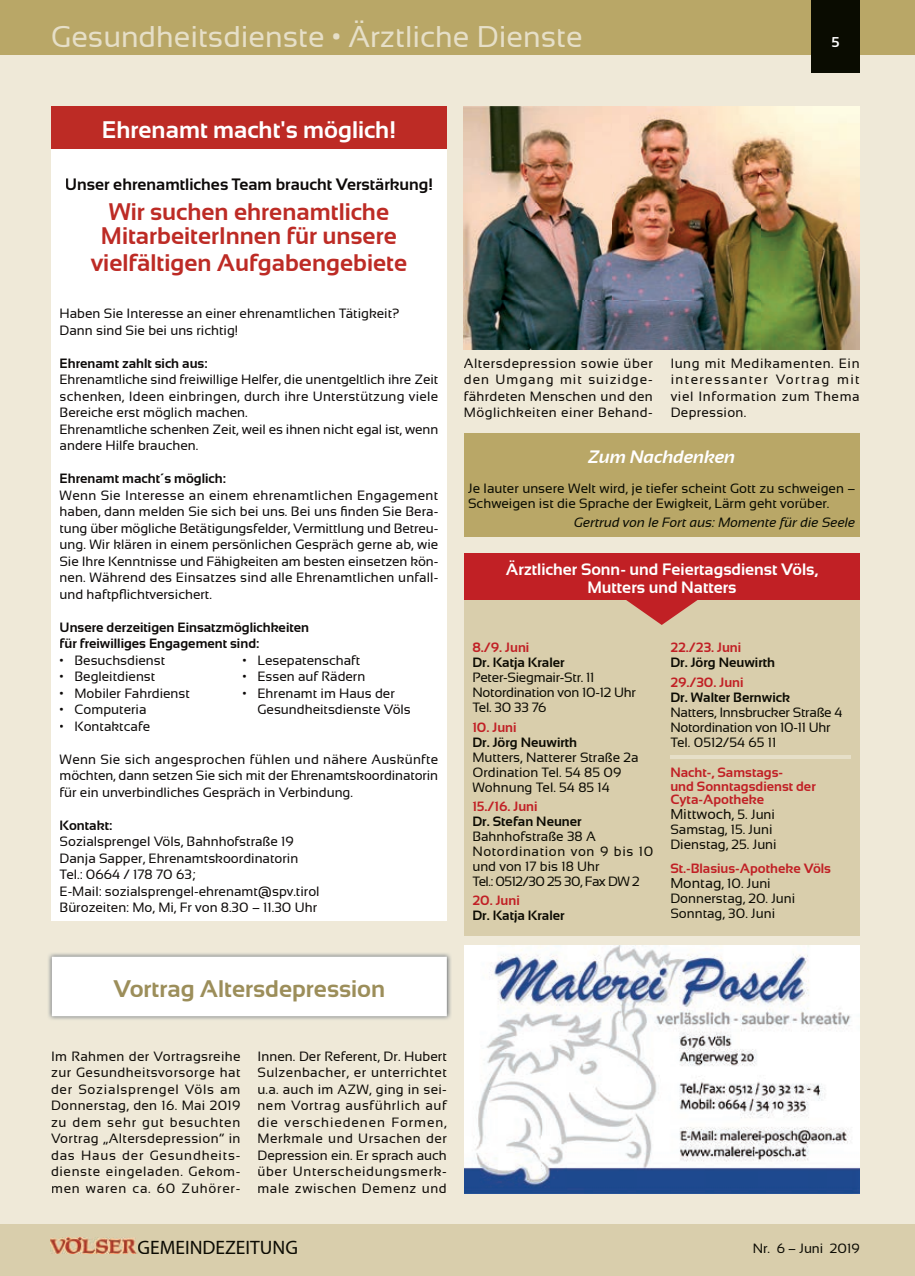
<style>
.page{position:relative;width:915px;height:1276px;background:#fff}
.page>*{position:absolute;margin:0;border:0;box-sizing:border-box;transform-origin:0 0}
.t1{font:30px "Sansation";color:#e6dfc8}
.t2{font:700 24px/24px "Sansation";color:#bd2b25;text-align:center}
.t3{font:700 24px "Sansation";color:#fff}
.t4{font:700 24px "Sansation";color:#9c8e5a}
.t5{font:19.5px "Myriad";color:#0c0b03}
.t6{font:italic 700 18px "Sansation";color:#fff}
.t7{font:700 16.5px/18px "Sansation";color:#fff;text-align:center}
.t8{font:700 16.5px "Sansation";color:#0d0a09}
.t9{font:14.25px "Sansation";color:#0c0b03}
.t10{font:700 14.25px "Sansation";color:#fff}
.t11{font:13.5px/16.5px "Sansation";color:#0d0a09}
.t12{font:13.5px/16.5px "Sansation";letter-spacing:.045em;color:#0d0a06;text-align:justify}
.t13{font:13.5px/15px "Sansation";color:#0c0b03}
.t14{font:13.5px/15px "Sansation";letter-spacing:-.02em;color:#0c0b03}
.t15{font:700 13.5px/16.5px "Sansation";color:#0d0a09}
.t16{font:700 13.5px/13.5px "Sansation";color:#c12025}
.t17{font:13.5px/15px "Sansation";color:#090b01}
.t18{font:700 13.5px "Sansation";color:#0c0b03}
.t19{font:italic 13.5px "Sansation";color:#090b01}
.s1{font-size:13.5px}
.s2{font-weight:700;color:#c12025}
.s3{font-size:14.25px}
</style>
<div class="page">
<div style="left:0;top:0;width:914px;height:1276px;background:#efe9d8"></div>
<div style="left:0;top:1225px;width:914px;height:51px;background:#d9ceac"></div>
<img style="left:50px;top:1237px;width:87px;height:16px">
<div style="left:0;top:0;width:914px;height:54px;background:#b9a767"></div>
<div style="left:811px;top:0;width:48px;height:72px;background:#0a0c01"></div>
<div style="left:463px;top:553px;width:396px;height:382px;background:#d9ceac"></div>
<hr style="left:670px;top:755px;width:181px;height:3px;background:#e6dfc8">
<svg style="left:567px;top:599px;width:189px;height:26px"></svg>
<div style="left:464px;top:553px;width:395px;height:46px;background:#c12025"></div>
<div style="left:463px;top:433px;width:396px;height:103px;background:#b9a767"></div>
<div style="left:51px;top:149px;width:395px;height:772px;background:#fff"></div>
<div style="left:51px;top:106px;width:395px;height:43px;background:#bd2b25"></div>
<img style="left:48px;top:953px;width:403px;height:67px">
<div style="left:52px;top:956px;width:394px;height:60px;background:#fff"></div>
<img style="left:463px;top:106px;width:396px;height:243px">
<img style="left:464px;top:946px;width:395px;height:247px">
<h1 class="t1" style="left:51px;top:20px;width:533px">Gesundheitsdienste • Ärztliche Dienste</h1>
<h2 class="t3" style="left:102px;top:117px;width:295px">Ehrenamt macht's möglich!</h2>
<p class="t10" style="left:831px;top:34px;width:10px">5</p>
<p class="t8" style="left:65px;top:175px;width:369px">Unser ehrenamtliches Team braucht Verstärkung!</p>
<h2 class="t2" style="left:101px;top:200px;width:297px">Wir suchen ehrenamtliche<br>MitarbeiterInnen für unsere</h2>
<h2 class="t2" style="left:91px;top:251px;width:318px">vielfältigen Aufgabengebiete</h2>
<p class="t11" style="left:60px;top:305px;width:341px">Haben Sie Interesse an einer ehrenamtlichen Tätigkeit?<br>Dann sind Sie bei uns richtig!</p>
<p class="t15" style="left:60px;top:355px;width:149px">Ehrenamt zahlt sich aus:</p>
<p class="t11" style="left:60px;top:371px;width:380px">Ehrenamtliche sind freiwillige Helfer, die unentgeltlich ihre Zeit schenken, Ideen einbringen, durch ihre Unterstützung viele Bereiche erst möglich machen.<br>Ehrenamtliche schenken Zeit, weil es ihnen nicht egal ist, wenn andere Hilfe brauchen.</p>
<p class="t15" style="left:60px;top:470px;width:168px">Ehrenamt macht´s möglich:</p>
<p class="t11" style="left:60px;top:487px;width:380px;text-align:justify">Wenn Sie Interesse an einem ehrenamtlichen Engagement haben, dann melden Sie sich bei uns. Bei uns finden Sie Bera&shy;tung über mögliche Betätigungsfelder, Vermittlung und Betreu&shy;ung. Wir klären in einem persönlichen Gespräch gerne ab, wie Sie Ihre Kenntnisse und Fähigkeiten am besten einsetzen kön&shy;nen. Während des Einsatzes sind alle Ehrenamtlichen unfall&shy;und haftpflichtversichert.</p>
<p class="t15" style="left:60px;top:619px;width:251px">Unsere derzeitigen Einsatzmöglichkeiten für freiwilliges Engagement sind:</p>
<p class="t11" style="left:60px;top:652px;width:107px">• Besuchsdienst</p>
<p class="t11" style="left:242px;top:652px;width:119px">• Lesepatenschaft</p>
<p class="t11" style="left:60px;top:668px;width:97px">• Begleitdienst</p>
<p class="t11" style="left:242px;top:668px;width:124px">• Essen auf Rädern</p>
<p class="t11" style="left:60px;top:685px;width:132px">• Mobiler Fahrdienst</p>
<p class="t11" style="left:242px;top:685px;width:154px">• Ehrenamt im Haus der</p>
<p class="t11" style="left:60px;top:701px;width:88px">• Computeria</p>
<p class="t11" style="left:257px;top:701px;width:155px">Gesundheitsdienste Völs</p>
<p class="t11" style="left:60px;top:718px;width:92px">• Kontaktcafe</p>
<p class="t11" style="left:60px;top:751px;width:380px;text-align:justify">Wenn Sie sich angesprochen fühlen und nähere Auskünfte möchten, dann setzen Sie sich mit der Ehrenamtskoordinatorin für ein unverbindliches Gespräch in Verbindung.</p>
<p class="t15" style="left:60px;top:817px;width:54px">Kontakt:</p>
<p class="t11" style="left:60px;top:833px;width:261px">Sozialsprengel Völs, Bahnhofstraße 19<br>Danja Sapper, Ehrenamtskoordinatorin Tel.: 0664 / 178 70 63;<br>E-Mail: sozialsprengel-ehrenamt@spv.tirol Bürozeiten: Mo, Mi, Fr von 8.30 – 11.30 Uhr</p>
<p class="t12" style="left:463px;top:355px;width:190px">Altersdepression sowie über den Umgang mit suizidge&shy;fährdeten Menschen und den Möglichkeiten einer Behand-</p>
<p class="t12" style="left:670px;top:355px;width:190px">lung mit Medikamenten. Ein interessanter Vortrag mit viel Information zum Thema Depression.</p>
<h3 class="t6" style="left:588px;top:447px;width:149px">Zum Nachdenken</h3>
<p class="t17" style="left:468px;top:481px;width:388px">Je lauter unsere Welt wird, je tiefer scheint Gott zu schweigen –<br>Schweigen ist die Sprache der Ewigkeit, Lärm geht vorüber.</p>
<p class="t19" style="left:574px;top:515px;width:283px">Gertrud von le Fort aus: Momente für die Seele</p>
<p class="t7" style="left:505px;top:560px;width:314px">Ärztlicher Sonn- und Feiertagsdienst Völs,<br>Mutters und Natters</p>
<p class="t16" style="left:472px;top:641px;width:58px">8./9. Juni</p>
<p class="t18" style="left:472px;top:655px;width:94px">Dr. Katja Kraler</p>
<p class="t14" style="left:472px;top:670px;width:165px">Peter-Siegmair-Str. 11<br>Notordination von 10-12 Uhr<br>Tel. 30 33 76</p>
<p class="t16" style="left:472px;top:720px;width:46px">10. Juni</p>
<p class="t18" style="left:472px;top:734px;width:106px">Dr. Jörg Neuwirth</p>
<p class="t13" style="left:472px;top:749px;width:168px">Mutters, Natterer Straße 2a<br>Ordination Tel. 54 85 09<br>Wohnung Tel. 54 85 14</p>
<p class="t16" style="left:472px;top:799px;width:67px">15./16. Juni</p>
<p class="t18" style="left:472px;top:813px;width:111px">Dr. Stefan Neuner</p>
<p class="t13" style="left:472px;top:829px;width:182px">Bahnhofstraße 38 A<br>Notordination von 9 bis 10 und von 17 bis 18 Uhr<br>Tel.: 0512/30 25 30, Fax DW 2</p>
<p class="t16" style="left:472px;top:894px;width:49px">20. Juni</p>
<p class="t18" style="left:472px;top:908px;width:94px">Dr. Katja Kraler</p>
<p class="t16" style="left:670px;top:641px;width:72px">22./23. Juni</p>
<p class="t18" style="left:670px;top:655px;width:106px">Dr. Jörg Neuwirth</p>
<p class="t16" style="left:670px;top:675px;width:75px">29./30. Juni</p>
<p class="t18" style="left:670px;top:689px;width:121px">Dr. Walter Bernwick</p>
<p class="t14" style="left:670px;top:704px;width:174px">Natters, Innsbrucker Straße 4<br>Notordination von 10-11 Uhr<br>Tel. 0512/54 65 11</p>
<p class="t16" style="left:670px;top:766px;width:147px">Nacht-, Samstags-<br>und Sonntagsdienst der<br>Cyta-Apotheke</p>
<p class="t9" style="left:670px;top:806px;width:106px">Mittwoch, <span class="s1">5. Juni</span></p>
<p class="t13" style="left:670px;top:822px;width:108px">Samstag, 15. Juni<br>Dienstag, 25. Juni</p>
<p class="t13" style="left:670px;top:860px;width:162px"><span class="s2">St.-Blasius-Apotheke Völs<br></span><span class="s3">Montag</span>, 10. Juni<br>Donnerstag, 20. Juni<br>Sonntag, 30. Juni</p>
<h2 class="t4" style="left:113px;top:975px;width:273px">Vortrag Altersdepression</h2>
<p class="t12" style="left:51px;top:1048px;width:191px">Im Rahmen der Vortragsreihe zur Gesundheitsvorsorge hat der Sozialsprengel Völs am Donnerstag, den 16. Mai 2019 zu dem sehr gut besuchten Vortrag „Altersdepression“ in das Haus der Gesundheits&shy;dienste eingeladen. Gekom&shy;men waren ca. 60 Zuhörer-</p>
<p class="t12" style="left:257px;top:1048px;width:191px">Innen. Der Referent, Dr. Hubert Sulzenbacher, er unterrichtet u.a. auch im AZW, ging in sei&shy;nem Vortrag ausführlich auf die verschiedenen Formen, Merkmale und Ursachen der Depression ein. Er sprach auch über Unterscheidungsmerk&shy;male zwischen Demenz und</p>
<h3 class="t5" style="left:137px;top:1237px;width:162px">GEMEINDEZEITUNG</h3>
<p class="t13" style="left:752px;top:1240px;width:108px">Nr. 6 – Juni 2019</p>
</div>
